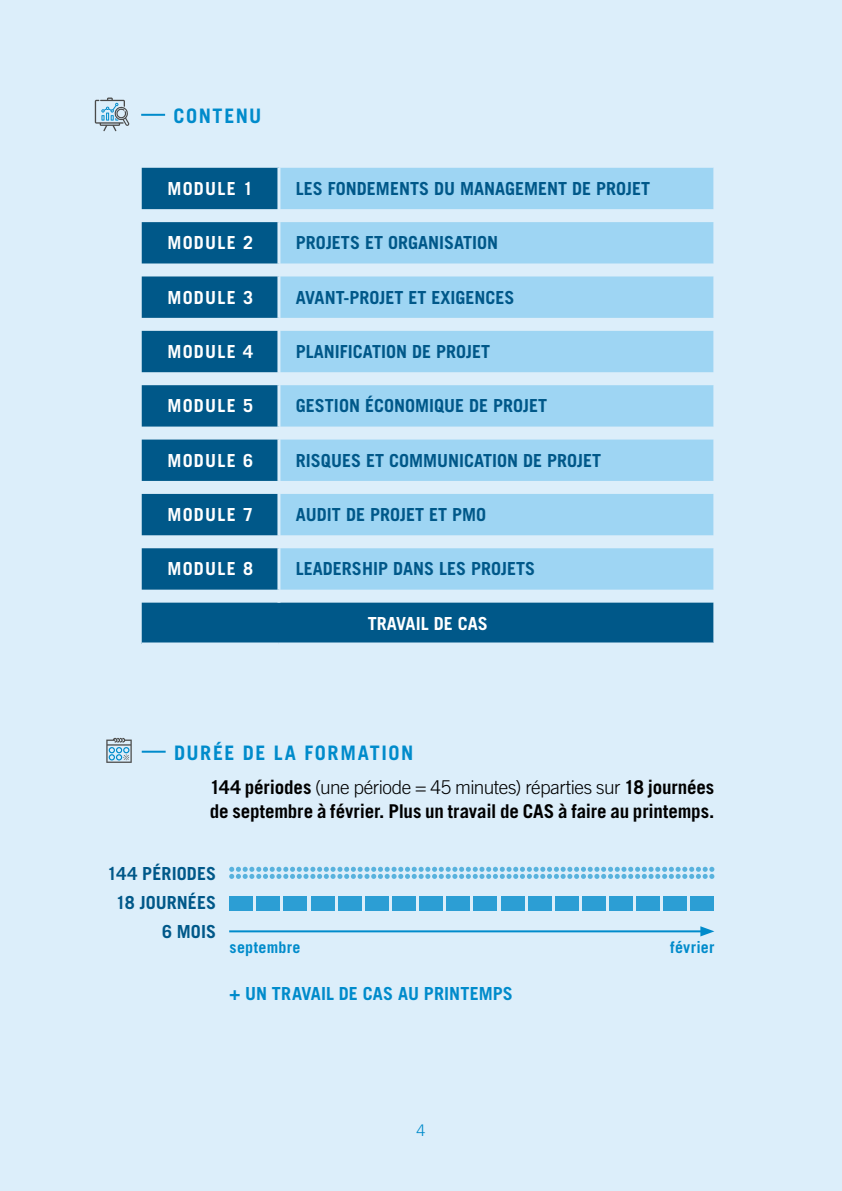
<style>
.page{position:relative;width:842px;height:1191px;background:#dceefa}
.page>*{position:absolute;margin:0;border:0;box-sizing:border-box;transform-origin:0 0}
.Sous_titre{font:700 20px "Trade Gothic LT Std";letter-spacing:.075em;color:#008bcb}
.texte{font:700 19px/24px "Trade Gothic LT Std";letter-spacing:-.01em;color:#000}
.tableau{font:700 18px "Trade Gothic LT Std";color:#005889}
.sous-titre{font:700 18px "Trade Gothic LT Std";letter-spacing:.07em;color:#fff}
.texte-2{font:700 18px "Trade Gothic LT Std";letter-spacing:.005em;color:#005889}
.texte-3{font:700 18px "Trade Gothic LT Std";letter-spacing:.005em;color:#008bcb}
.sous-titre-2{font:700 18px "Trade Gothic LT Std";color:#fff}
.texte-4{font:700 16px "Trade Gothic LT Std";letter-spacing:.015em;color:#008bcb}
.t1{font:300 16px "Trade Gothic LT Std";color:#008bcb}
.s1{font-weight:300}
</style>
<div class="page">
<hr style="left:229px;top:930px;width:474px;height:2px;background:#008bcb">
<svg style="left:700px;top:926px;width:14px;height:10px"></svg>
<div style="left:229px;top:896px;width:24px;height:14px;background:#2c9ed4"></div>
<div style="left:446px;top:896px;width:24px;height:14px;background:#2c9ed4"></div>
<div style="left:338px;top:896px;width:24px;height:14px;background:#2c9ed4"></div>
<div style="left:555px;top:896px;width:24px;height:14px;background:#2c9ed4"></div>
<div style="left:283px;top:896px;width:24px;height:14px;background:#2c9ed4"></div>
<div style="left:500px;top:896px;width:24px;height:14px;background:#2c9ed4"></div>
<div style="left:392px;top:896px;width:24px;height:14px;background:#2c9ed4"></div>
<div style="left:609px;top:896px;width:24px;height:14px;background:#2c9ed4"></div>
<div style="left:663px;top:896px;width:24px;height:14px;background:#2c9ed4"></div>
<div style="left:256px;top:896px;width:24px;height:14px;background:#2c9ed4"></div>
<div style="left:473px;top:896px;width:24px;height:14px;background:#2c9ed4"></div>
<div style="left:365px;top:896px;width:24px;height:14px;background:#2c9ed4"></div>
<div style="left:582px;top:896px;width:24px;height:14px;background:#2c9ed4"></div>
<div style="left:311px;top:896px;width:23px;height:14px;background:#2c9ed4"></div>
<div style="left:528px;top:896px;width:24px;height:14px;background:#2c9ed4"></div>
<div style="left:419px;top:896px;width:24px;height:14px;background:#2c9ed4"></div>
<div style="left:636px;top:896px;width:24px;height:14px;background:#2c9ed4"></div>
<div style="left:690px;top:896px;width:24px;height:14px;background:#2c9ed4"></div>
<svg style="left:229px;top:866px;width:485px;height:13px"></svg>
<svg style="left:95px;top:98px;width:34px;height:33px"></svg>
<hr style="left:142px;top:750px;width:24px;height:2px;background:#008bcb">
<svg style="left:106px;top:738px;width:26px;height:25px"></svg>
<svg style="left:142px;top:168px;width:571px;height:474px;fill:#005889"></svg>
<svg style="left:280px;top:168px;width:433px;height:421px;fill:#9ed5f3"></svg>
<hr style="left:277px;top:168px;width:3px;height:41px;background:#dceefa">
<svg style="left:277px;top:209px;width:3px;height:13px"></svg>
<hr style="left:277px;top:222px;width:3px;height:41px;background:#dceefa">
<svg style="left:277px;top:263px;width:3px;height:13px"></svg>
<hr style="left:277px;top:276px;width:3px;height:42px;background:#dceefa">
<svg style="left:277px;top:318px;width:3px;height:13px"></svg>
<hr style="left:277px;top:331px;width:3px;height:41px;background:#dceefa">
<svg style="left:277px;top:372px;width:3px;height:13px"></svg>
<hr style="left:277px;top:385px;width:3px;height:41px;background:#dceefa">
<svg style="left:277px;top:426px;width:3px;height:13px"></svg>
<hr style="left:277px;top:439px;width:3px;height:42px;background:#dceefa">
<svg style="left:277px;top:481px;width:3px;height:13px"></svg>
<hr style="left:277px;top:494px;width:3px;height:41px;background:#dceefa">
<svg style="left:277px;top:535px;width:3px;height:13px"></svg>
<hr style="left:277px;top:548px;width:3px;height:41px;background:#dceefa">
<svg style="left:277px;top:589px;width:3px;height:13px"></svg>
<hr style="left:141px;top:114px;width:24px;height:2px;background:#008bcb">
<p class="Sous_titre" style="left:173px;top:104px;width:90px">CONTENU</p>
<p class="sous-titre" style="left:167px;top:177px;width:87px">MODULE 1</p>
<p class="tableau" style="left:296px;top:177px;width:356px">LES FONDEMENTS DU MANAGEMENT DE PROJET</p>
<p class="sous-titre" style="left:167px;top:232px;width:87px">MODULE 2</p>
<p class="tableau" style="left:296px;top:232px;width:204px">PROJETS ET ORGANISATION</p>
<p class="sous-titre" style="left:167px;top:286px;width:87px">MODULE 3</p>
<p class="tableau" style="left:296px;top:286px;width:220px">AVANT-PROJET ET EXIGENCES</p>
<p class="sous-titre" style="left:167px;top:340px;width:87px">MODULE 4</p>
<p class="tableau" style="left:296px;top:340px;width:196px">PLANIFICATION DE PROJET</p>
<p class="sous-titre" style="left:167px;top:395px;width:87px">MODULE 5</p>
<p class="tableau" style="left:296px;top:395px;width:253px">GESTION ÉCONOMIQUE DE PROJET</p>
<p class="sous-titre" style="left:167px;top:449px;width:87px">MODULE 6</p>
<p class="tableau" style="left:296px;top:449px;width:307px">RISQUES ET COMMUNICATION DE PROJET</p>
<p class="sous-titre" style="left:167px;top:503px;width:87px">MODULE 7</p>
<p class="tableau" style="left:296px;top:503px;width:192px">AUDIT DE PROJET ET PMO</p>
<p class="sous-titre" style="left:167px;top:558px;width:87px">MODULE 8</p>
<p class="tableau" style="left:296px;top:558px;width:241px">LEADERSHIP DANS LES PROJETS</p>
<p class="sous-titre-2" style="left:368px;top:612px;width:121px">TRAVAIL DE CAS</p>
<p class="Sous_titre" style="left:174px;top:741px;width:241px">DURÉE DE LA FORMATION</p>
<p class="texte" style="left:210px;top:775px;width:506px">144 périodes <span class="s1">(une période = 45 minutes) réparties sur</span> 18 journées de septembre à février. Plus un travail de CAS à faire au printemps.</p>
<p class="texte-2" style="left:107px;top:862px;width:111px">144 PÉRIODES</p>
<p class="texte-2" style="left:116px;top:891px;width:102px">18 JOURNÉES</p>
<p class="texte-2" style="left:162px;top:920px;width:56px">6 MOIS</p>
<p class="texte-4" style="left:230px;top:938px;width:72px">septembre</p>
<p class="texte-4" style="left:670px;top:938px;width:46px">février</p>
<p class="texte-3" style="left:230px;top:982px;width:285px">+ UN TRAVAIL DE CAS AU PRINTEMPS</p>
<p class="t1" style="left:416px;top:1120px;width:10px">4</p>
</div>
